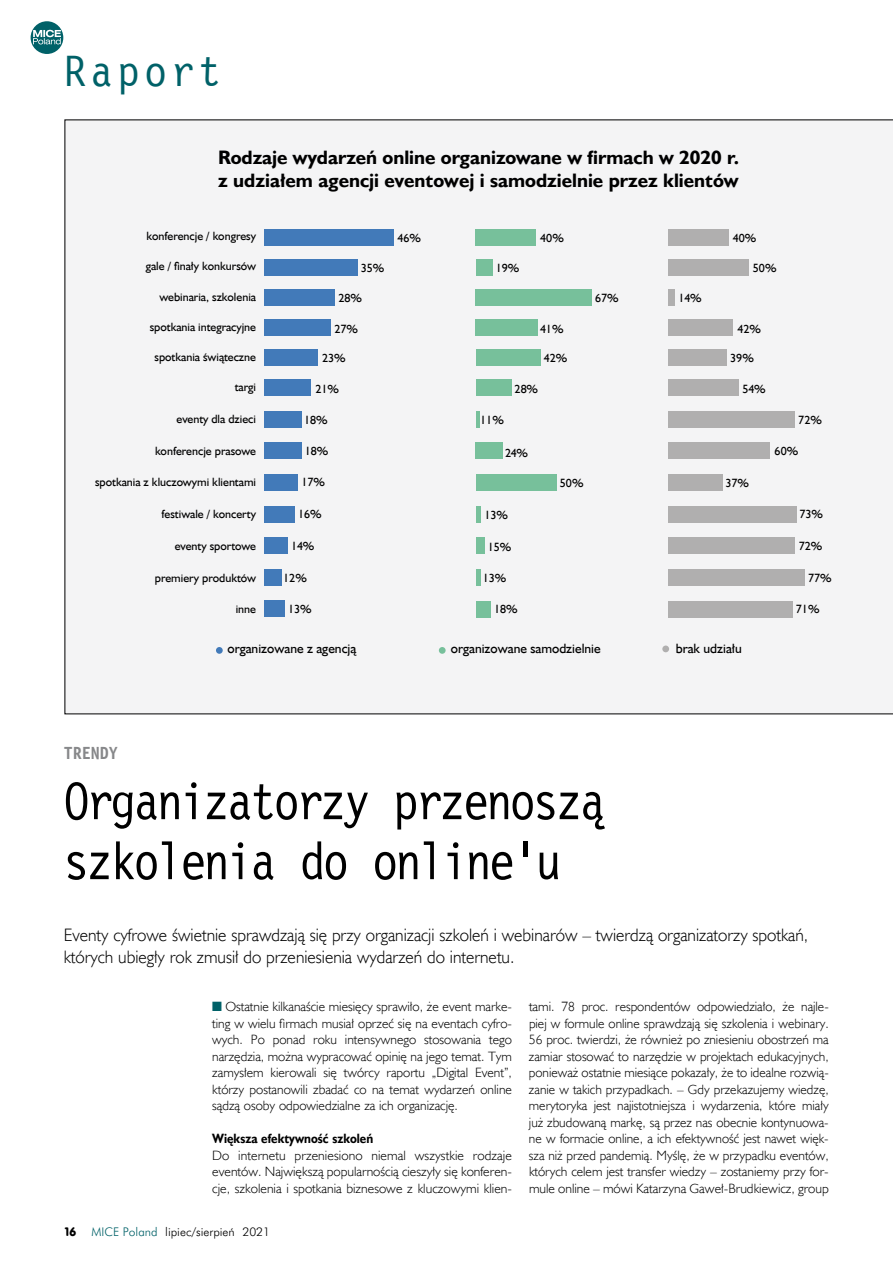
<style>
.page{position:relative;width:893px;height:1263px;background:#fff}
.page>*{position:absolute;margin:0;border:0;box-sizing:border-box;transform-origin:0 0}
.t1{font:54px/60px "Lettr Goth 12 EU";letter-spacing:-.045em;color:#000;scale:.95 1}
.t2{font:45px "Lettr Goth 12 EU";letter-spacing:.1em;color:#006168}
.t3{font:700 19.5px/23.4px "Humanst 521 EU";color:#000}
.t4{font:18px/22.5px "Humanst 521 Lt EU";color:#000}
.t5{font:700 18px "Lettr Goth 12 EU";color:#87888a}
.t6{font:13.5px/16.5px "Humanst 521 Lt EU";color:#000;text-align:justify}
.t7{font:13.5px "Humanst 521 EU";color:#000}
.t8{font:700 13.5px "Humanst 521 EU";color:#000;scale:.9 1}
.t9{font:12px "Humanst 521 EU";color:#000}
.t10{font:300 12px "Futura PL";color:#000}
.t11{font:12px "VAG Rounded EU";color:#000}
.s1{color:#006168}
</style>
<div class="page">
<div style="left:31px;top:21px;width:32px;height:33px;background:#006168;border-radius:50%"></div>
<svg style="left:33px;top:30px;width:28px;height:14px"></svg>
<svg style="left:65px;top:120px;width:828px;height:594px"></svg>
<h2 class="t2" style="left:63px;top:45px;width:159px">Raport</h2>
<h3 class="t3" style="left:218px;top:146px;width:522px">Rodzaje wydarzeń online organizowane w firmach w 2020 r. z udziałem agencji eventowej i samodzielnie przez klientów</h3>
<p class="t9" style="left:146px;top:229px;width:111px">konferencje / kongresy</p>
<p class="t9" style="left:146px;top:259px;width:112px">gale / finały konkursów</p>
<p class="t9" style="left:159px;top:289px;width:98px">webinaria, szkolenia</p>
<p class="t9" style="left:150px;top:319px;width:108px">spotkania integracyjne</p>
<p class="t9" style="left:155px;top:350px;width:103px">spotkania świąteczne</p>
<p class="t9" style="left:235px;top:380px;width:23px">targi</p>
<p class="t9" style="left:177px;top:411px;width:81px">eventy dla dzieci</p>
<p class="t9" style="left:155px;top:443px;width:103px">konferencje prasowe</p>
<p class="t9" style="left:95px;top:475px;width:163px">spotkania z kluczowymi klientami</p>
<p class="t9" style="left:162px;top:507px;width:96px">festiwale / koncerty</p>
<p class="t9" style="left:175px;top:538px;width:83px">eventy sportowe</p>
<p class="t9" style="left:155px;top:570px;width:103px">premiery produktów</p>
<p class="t9" style="left:236px;top:602px;width:22px">inne</p>
<p class="t9" style="left:361px;top:261px;width:25px">35%</p>
<p class="t9" style="left:338px;top:290px;width:25px">28%</p>
<p class="t9" style="left:335px;top:321px;width:25px">27%</p>
<p class="t9" style="left:322px;top:351px;width:25px">23%</p>
<p class="t9" style="left:315px;top:381px;width:25px">21%</p>
<p class="t9" style="left:304px;top:412px;width:25px">18%</p>
<p class="t9" style="left:305px;top:443px;width:25px">18%</p>
<p class="t9" style="left:301px;top:475px;width:25px">17%</p>
<p class="t9" style="left:298px;top:507px;width:25px">16%</p>
<p class="t9" style="left:291px;top:538px;width:25px">14%</p>
<p class="t9" style="left:283px;top:570px;width:25px">12%</p>
<p class="t9" style="left:288px;top:602px;width:25px">13%</p>
<p class="t9" style="left:398px;top:230px;width:25px">46%</p>
<p class="t9" style="left:540px;top:230px;width:25px">40%</p>
<p class="t9" style="left:733px;top:230px;width:25px">40%</p>
<p class="t9" style="left:496px;top:260px;width:25px">19%</p>
<p class="t9" style="left:595px;top:290px;width:25px">67%</p>
<p class="t9" style="left:540px;top:321px;width:25px">41%</p>
<p class="t9" style="left:544px;top:351px;width:25px">42%</p>
<p class="t9" style="left:515px;top:381px;width:25px">28%</p>
<p class="t9" style="left:480px;top:413px;width:25px">11%</p>
<p class="t9" style="left:505px;top:445px;width:25px">24%</p>
<p class="t9" style="left:560px;top:476px;width:25px">50%</p>
<p class="t9" style="left:753px;top:260px;width:25px">50%</p>
<p class="t9" style="left:678px;top:290px;width:25px">14%</p>
<p class="t9" style="left:737px;top:321px;width:25px">42%</p>
<p class="t9" style="left:730px;top:351px;width:25px">39%</p>
<p class="t9" style="left:742px;top:381px;width:25px">54%</p>
<p class="t9" style="left:798px;top:413px;width:25px">72%</p>
<p class="t9" style="left:775px;top:443px;width:25px">60%</p>
<p class="t9" style="left:725px;top:476px;width:25px">37%</p>
<p class="t9" style="left:484px;top:508px;width:25px">13%</p>
<p class="t9" style="left:488px;top:539px;width:25px">15%</p>
<p class="t9" style="left:483px;top:571px;width:25px">13%</p>
<p class="t9" style="left:494px;top:602px;width:25px">18%</p>
<p class="t9" style="left:800px;top:507px;width:25px">73%</p>
<p class="t9" style="left:799px;top:538px;width:25px">72%</p>
<p class="t9" style="left:808px;top:570px;width:25px">77%</p>
<p class="t9" style="left:796px;top:602px;width:25px">71%</p>
<p class="t7" style="left:227px;top:640px;width:130px">organizowane z agencją</p>
<p class="t7" style="left:451px;top:640px;width:151px">organizowane samodzielnie</p>
<p class="t7" style="left:676px;top:640px;width:68px">brak udziału</p>
<h3 class="t5" style="left:64px;top:743px;width:55px">TRENDY</h3>
<h1 class="t1" style="left:64px;top:773px;width:572px">Organizatorzy przenoszą szkolenia do online'u</h1>
<h3 class="t4" style="left:64px;top:923px;width:746px">Eventy cyfrowe świetnie sprawdzają się przy organizacji szkoleń i webinarów – twierdzą organizatorzy spotkań, których ubiegły rok zmusił do przeniesienia wydarzeń do internetu.</h3>
<p class="t6" style="left:212px;top:998px;width:301px"><span class="s1">■</span> Ostatnie kilkanaście miesięcy sprawiło, że event marke&shy;ting w wielu firmach musiał oprzeć się na eventach cyfro&shy;wych. Po ponad roku intensywnego stosowania tego narzędzia, można wypracować opinię na jego temat. Tym zamysłem kierowali się twórcy raportu „Digital Event”, którzy postanowili zbadać co na temat wydarzeń online sądzą osoby odpowiedzialne za ich organizację.</p>
<p class="t8" style="left:212px;top:1130px;width:180px">Większa efektywność szkoleń</p>
<p class="t6" style="left:212px;top:1146px;width:301px">Do internetu przeniesiono niemal wszystkie rodzaje eventów. Największą popularnością cieszyły się konferen&shy;cje, szkolenia i spotkania biznesowe z kluczowymi klien-</p>
<p class="t6" style="left:529px;top:998px;width:301px">tami. 78 proc. respondentów odpowiedziało, że najle&shy;piej w formule online sprawdzają się szkolenia i webinary.<br>56 proc. twierdzi, że również po zniesieniu obostrzeń ma zamiar stosować to narzędzie w projektach edukacyjnych, ponieważ ostatnie miesiące pokazały, że to idealne rozwią&shy;zanie w takich przypadkach. – Gdy przekazujemy wiedzę, merytoryka jest najistotniejsza i wydarzenia, które miały już zbudowaną markę, są przez nas obecnie kontynuowa&shy;ne w formacie online, a ich efektywność jest nawet więk&shy;sza niż przed pandemią. Myślę, że w przypadku eventów, których celem jest transfer wiedzy – zostaniemy przy for&shy;mule online – mówi Katarzyna Gaweł-Brudkiewicz, group</p>
<p class="t11" style="left:65px;top:1224px;width:13px">16</p>
<p class="t10" style="left:91px;top:1224px;width:180px"><span class="s1">MICE Poland</span> lipiec/sierpieƒ 2021</p>
</div>
